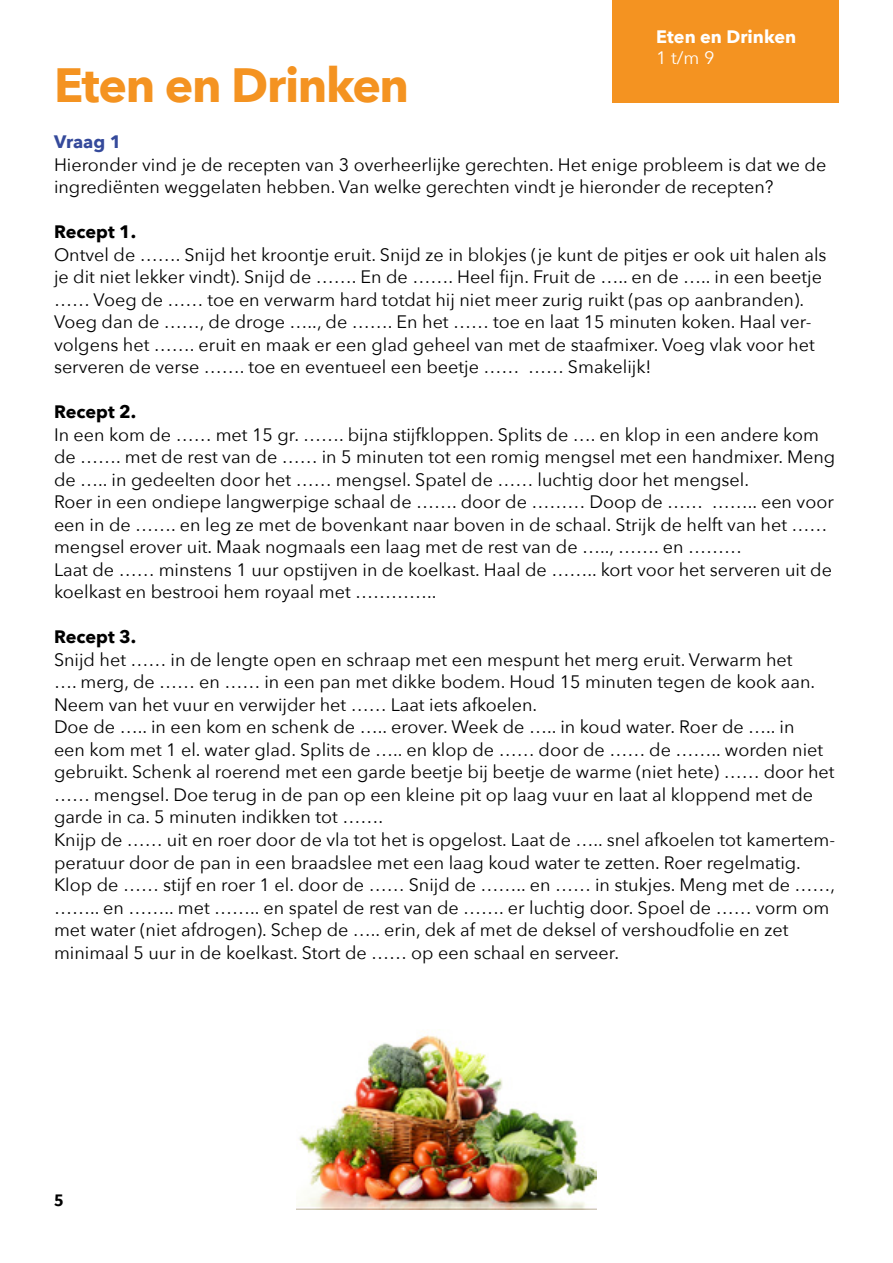
<style>
.page{position:relative;width:893px;height:1263px;background:#fff}
.page>*{position:absolute;margin:0;border:0;box-sizing:border-box;transform-origin:0 0}
.t1{font:700 48px "Avenir Next";letter-spacing:-.03em;color:#f49321}
.t2{font:18px/22.5px "Avenir Next";color:#000}
.t3{font:700 18px "Avenir Next";color:#000}
.t4{font:700 18px "Avenir Next";color:#fff}
.t5{font:700 18px "Avenir Next";color:#354a9b}
.t6{font:18px "Avenir Next";color:#fff}
.t7{font:700 18px "Source Sans Pro";color:#000}
</style>
<div class="page">
<div style="left:612px;top:0;width:227px;height:103px;background:#f49321"></div>
<img style="left:297px;top:1035px;width:299px;height:174px">
<h1 class="t1" style="left:54px;top:44px;width:357px">Eten en Drinken</h1>
<p class="t4" style="left:656px;top:21px;width:141px">Eten en Drinken</p>
<p class="t6" style="left:656px;top:43px;width:60px">1 t/m 9</p>
<p class="t5" style="left:54px;top:127px;width:69px">Vraag 1</p>
<p class="t2" style="left:54px;top:153px;width:774px">Hieronder vind je de recepten van 3 overheerlijke gerechten. Het enige probleem is dat we de ingrediënten weggelaten hebben. Van welke gerechten vindt je hieronder de recepten?</p>
<p class="t3" style="left:54px;top:217px;width:84px">Recept 1.</p>
<p class="t2" style="left:54px;top:243px;width:774px">Ontvel de ……. Snijd het kroontje eruit. Snijd ze in blokjes (je kunt de pitjes er ook uit halen als je dit niet lekker vindt). Snijd de ……. En de ……. Heel fijn. Fruit de ….. en de ….. in een beetje …… Voeg de …… toe en verwarm hard totdat hij niet meer zurig ruikt (pas op aanbranden).<br>Voeg dan de ……, de droge ….., de ……. En het …… toe en laat 15 minuten koken. Haal ver&shy;volgens het ……. eruit en maak er een glad geheel van met de staafmixer. Voeg vlak voor het serveren de verse ……. toe en eventueel een beetje …… …… Smakelijk!</p>
<p class="t3" style="left:54px;top:397px;width:84px">Recept 2.</p>
<p class="t2" style="left:54px;top:423px;width:783px">In een kom de …… met 15 gr. ……. bijna stijfkloppen. Splits de …. en klop in een andere kom de ……. met de rest van de …… in 5 minuten tot een romig mengsel met een handmixer. Meng de ….. in gedeelten door het …… mengsel. Spatel de …… luchtig door het mengsel.<br>Roer in een ondiepe langwerpige schaal de ……. door de ……… Doop de …… …….. een voor een in de ……. en leg ze met de bovenkant naar boven in de schaal. Strijk de helft van het …… mengsel erover uit. Maak nogmaals een laag met de rest van de ….., ……. en ………<br>Laat de …… minstens 1 uur opstijven in de koelkast. Haal de …….. kort voor het serveren uit de koelkast en bestrooi hem royaal met …………..</p>
<p class="t3" style="left:54px;top:622px;width:84px">Recept 3.</p>
<p class="t2" style="left:54px;top:648px;width:783px">Snijd het …… in de lengte open en schraap met een mespunt het merg eruit. Verwarm het<br>…. merg, de …… en …… in een pan met dikke bodem. Houd 15 minuten tegen de kook aan.<br>Neem van het vuur en verwijder het …… Laat iets afkoelen.<br>Doe de ….. in een kom en schenk de ….. erover. Week de ….. in koud water. Roer de ….. in<br>een kom met 1 el. water glad. Splits de ….. en klop de …… door de …… de …….. worden niet gebruikt. Schenk al roerend met een garde beetje bij beetje de warme (niet hete) …… door het …… mengsel. Doe terug in de pan op een kleine pit op laag vuur en laat al kloppend met de garde in ca. 5 minuten indikken tot …….<br>Knijp de …… uit en roer door de vla tot het is opgelost. Laat de ….. snel afkoelen tot kamertem&shy;peratuur door de pan in een braadslee met een laag koud water te zetten. Roer regelmatig.<br>Klop de …… stijf en roer 1 el. door de …… Snijd de …….. en …… in stukjes. Meng met de ……, …….. en …….. met …….. en spatel de rest van de ……. er luchtig door. Spoel de …… vorm om met water (niet afdrogen). Schep de ….. erin, dek af met de deksel of vershoudfolie en zet minimaal 5 uur in de koelkast. Stort de …… op een schaal en serveer.</p>
<p class="t7" style="left:54px;top:1189px;width:11px">5</p>
</div>
